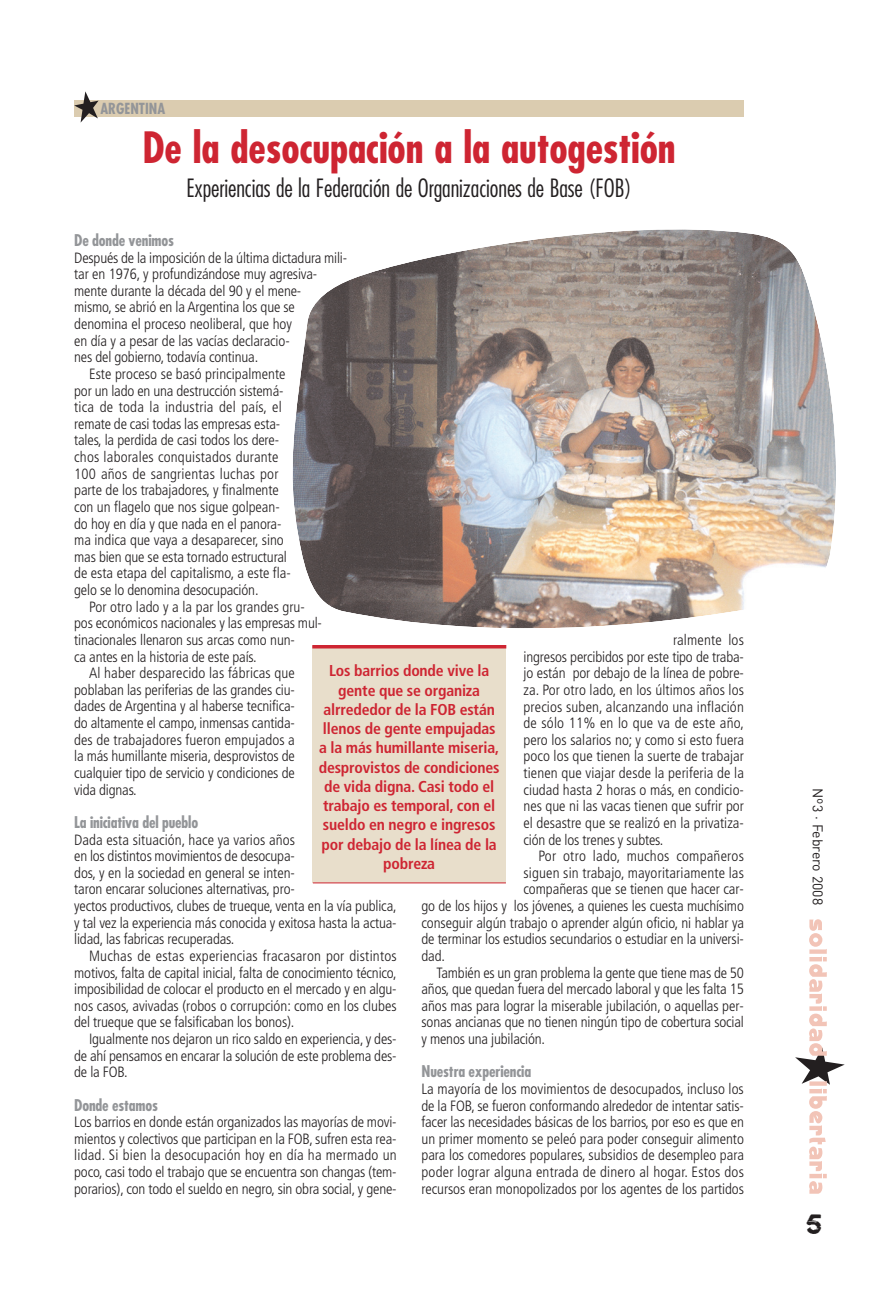
<style>
.page{position:relative;width:893px;height:1290px;background:#fff}
.page>*{position:absolute;margin:0;border:0;box-sizing:border-box;transform-origin:0 0}
.t1{font:700 condensed 42px "Futura";letter-spacing:-.005em;color:#ce2532}
.t2{font:300 condensed 24.5px "Futura";letter-spacing:-.005em;color:#231f20}
.t3{font:24.5px "Graffiare";color:#231f20}
.t4{font:700 condensed 15.75px/19.2px "Frutiger";letter-spacing:-.01em;color:#ce2532;text-align:center}
.t5{font:700 condensed 15.75px "Futura";letter-spacing:-.01em;color:#939598}
.t6{font:300 condensed 14.88px/16.6px "Frutiger";letter-spacing:-.01em;color:#231f20;text-align:justify}
.t7{font:300 condensed 14.88px "Frutiger";letter-spacing:.015em;color:#231f20}
.t8{font:300 condensed 14.88px "Frutiger";letter-spacing:.01em;color:#231f20}
.t9{font:700 condensed 14.88px "Futura";color:#939598}
.t10{font:14px "DIN";color:#231f20}
</style>
<div class="page">
<svg style="left:795px;top:919px;width:50px;height:275px"></svg>
<div style="left:74px;top:100px;width:670px;height:16px;background:#dbccb0"></div>
<svg style="left:74px;top:91px;width:25px;height:32px"></svg>
<img style="left:292px;top:229px;width:544px;height:399px">
<div style="left:312px;top:647px;width:194px;height:236px;background:#e8decb"></div>
<hr style="left:312px;top:645px;width:194px;height:3px;background:#ce2532">
<hr style="left:313px;top:882px;width:193px;height:1px;background:#ce2532">
<p class="t9" style="left:100px;top:102px;width:66px">ARGENTINA</p>
<h1 class="t1" style="left:143px;top:130px;width:535px">De la desocupación a la autogestión</h1>
<h2 class="t2" style="left:186px;top:177px;width:447px">Experiencias de la Federación de Organizaciones de Base (FOB)</h2>
<p class="t5" style="left:74px;top:233px;width:101px">De donde venimos</p>
<p class="t6" style="left:74px;top:250px;width:275px">Después de la imposición de la última dictadura mili-</p>
<p class="t6" style="left:74px;top:267px;width:245px">tar en 1976, y profundizándose muy agresiva-</p>
<p class="t6" style="left:74px;top:283px;width:229px">mente durante la década del 90 y el mene-</p>
<p class="t6" style="left:74px;top:300px;width:222px">mismo, se abrió en la Argentina los que se</p>
<p class="t6" style="left:74px;top:317px;width:219px">denomina el proceso neoliberal, que hoy</p>
<p class="t6" style="left:74px;top:333px;width:217px">en día y a pesar de las vacías declaracio-</p>
<p class="t6" style="left:74px;top:350px;width:186px">nes del gobierno, todavía continua.</p>
<p class="t6" style="left:89px;top:367px;width:198px">Este proceso se basó principalmente</p>
<p class="t6" style="left:74px;top:383px;width:211px">por un lado en una destrucción sistemá-</p>
<p class="t7" style="left:74px;top:401px;width:209px">tica de toda la industria del país, el</p>
<p class="t6" style="left:74px;top:416px;width:208px">remate de casi todas las empresas esta-</p>
<p class="t6" style="left:74px;top:433px;width:206px">tales, la perdida de casi todos los dere-</p>
<p class="t7" style="left:74px;top:451px;width:206px">chos laborales conquistados durante</p>
<p class="t7" style="left:74px;top:467px;width:206px">100 años de sangrientas luchas por</p>
<p class="t6" style="left:74px;top:483px;width:206px">parte de los trabajadores, y finalmente</p>
<p class="t6" style="left:74px;top:500px;width:207px">con un flagelo que nos sigue golpean-</p>
<p class="t6" style="left:74px;top:516px;width:209px">do hoy en día y que nada en el panora-</p>
<p class="t6" style="left:74px;top:533px;width:211px">ma indica que vaya a desaparecer, sino</p>
<p class="t6" style="left:74px;top:549px;width:214px">mas bien que se esta tornado estructural</p>
<p class="t6" style="left:74px;top:566px;width:218px">de esta etapa del capitalismo, a este fla-</p>
<p class="t6" style="left:74px;top:583px;width:186px">gelo se lo denomina desocupación.</p>
<p class="t6" style="left:89px;top:599px;width:217px">Por otro lado y a la par los grandes gru-</p>
<p class="t6" style="left:74px;top:616px;width:249px">pos económicos nacionales y las empresas mul-</p>
<p class="t6" style="left:74px;top:633px;width:222px">tinacionales llenaron sus arcas como nun-</p>
<p class="t6" style="left:74px;top:649px;width:184px">ca antes en la historia de este país.</p>
<p class="t8" style="left:89px;top:667px;width:207px">Al haber desparecido las fábricas que</p>
<p class="t6" style="left:74px;top:682px;width:222px">poblaban las periferias de las grandes ciu-</p>
<p class="t6" style="left:74px;top:699px;width:222px">dades de Argentina y al haberse tecnifica-</p>
<p class="t6" style="left:74px;top:716px;width:222px">do altamente el campo, inmensas cantida-</p>
<p class="t6" style="left:74px;top:732px;width:222px">des de trabajadores fueron empujados a</p>
<p class="t6" style="left:74px;top:749px;width:222px">la más humillante miseria, desprovistos de</p>
<p class="t6" style="left:74px;top:766px;width:222px">cualquier tipo de servicio y condiciones de</p>
<p class="t6" style="left:74px;top:782px;width:64px">vida dignas.</p>
<p class="t5" style="left:74px;top:815px;width:126px">La iniciativa del pueblo</p>
<p class="t6" style="left:74px;top:832px;width:324px;text-align:left">Dada esta situación, hace ya varios años<br>en los distintos movimientos de desocupa-<br>dos, y en la sociedad en general se inten-<br>taron encarar soluciones alternativas, pro-<br>yectos productivos, clubes de trueque, venta en la vía publica, y tal vez la experiencia más conocida y exitosa hasta la actua&shy;lidad, las fabricas recuperadas.</p>
<p class="t6" style="left:74px;top:948px;width:324px;text-indent:15px">Muchas de estas experiencias fracasaron por distintos motivos, falta de capital inicial, falta de conocimiento técnico, imposibilidad de colocar el producto en el mercado y en algu&shy;nos casos, avivadas (robos o corrupción: como en los clubes del trueque que se falsificaban los bonos).</p>
<p class="t6" style="left:74px;top:1032px;width:324px;text-indent:15px">Igualmente nos dejaron un rico saldo en experiencia, y des&shy;de ahí pensamos en encarar la solución de este problema des&shy;de la FOB.</p>
<p class="t5" style="left:74px;top:1098px;width:85px">Donde estamos</p>
<p class="t6" style="left:74px;top:1115px;width:324px">Los barrios en donde están organizados las mayorías de movi&shy;mientos y colectivos que participan en la FOB, sufren esta rea&shy;lidad. Si bien la desocupación hoy en día ha mermado un poco, casi todo el trabajo que se encuentra son changas (tem&shy;porarios), con todo el sueldo en negro, sin obra social, y gene-</p>
<p class="t6" style="left:523px;top:633px;width:222px;text-indent:150px">ralmente los ingresos percibidos por este tipo de traba&shy;jo están por debajo de la línea de pobre&shy;za. Por otro lado, en los últimos años los precios suben, alcanzando una inflación de sólo 11% en lo que va de este año, pero los salarios no; y como si esto fuera poco los que tienen la suerte de trabajar tienen que viajar desde la periferia de la ciudad hasta 2 horas o más, en condicio&shy;nes que ni las vacas tienen que sufrir por el desastre que se realizó en la privatiza&shy;ción de los trenes y subtes.</p>
<p class="t7" style="left:538px;top:850px;width:207px">Por otro lado, muchos compañeros</p>
<p class="t8" style="left:523px;top:866px;width:222px">siguen sin trabajo, mayoritariamente las</p>
<p class="t6" style="left:523px;top:882px;width:222px">compañeras que se tienen que hacer car-</p>
<p class="t6" style="left:421px;top:899px;width:324px">go de los hijos y los jóvenes, a quienes les cuesta muchísimo</p>
<p class="t6" style="left:421px;top:915px;width:324px">conseguir algún trabajo o aprender algún oficio, ni hablar ya</p>
<p class="t6" style="left:421px;top:932px;width:324px">de terminar los estudios secundarios o estudiar en la universi-</p>
<p class="t6" style="left:421px;top:948px;width:25px">dad.</p>
<p class="t6" style="left:436px;top:965px;width:309px">También es un gran problema la gente que tiene mas de 50</p>
<p class="t6" style="left:421px;top:982px;width:324px">años, que quedan fuera del mercado laboral y que les falta 15</p>
<p class="t6" style="left:421px;top:998px;width:324px">años mas para lograr la miserable jubilación, o aquellas per-</p>
<p class="t6" style="left:421px;top:1015px;width:324px">sonas ancianas que no tienen ningún tipo de cobertura social</p>
<p class="t6" style="left:421px;top:1032px;width:125px">y menos una jubilación.</p>
<p class="t5" style="left:421px;top:1064px;width:111px">Nuestra experiencia</p>
<p class="t6" style="left:421px;top:1081px;width:324px">La mayoría de los movimientos de desocupados, incluso los de la FOB, se fueron conformando alrededor de intentar satis&shy;facer las necesidades básicas de los barrios, por eso es que en un primer momento se peleó para poder conseguir alimento para los comedores populares, subsidios de desempleo para poder lograr alguna entrada de dinero al hogar. Estos dos recursos eran monopolizados por los agentes de los partidos</p>
<p class="t4" style="left:319px;top:662px;width:182px">Los barrios donde vive la gente que se organiza alrrededor de la FOB están llenos de gente empujadas a la más humillante miseria, desprovistos de condiciones de vida digna. Casi todo el trabajo es temporal, con el sueldo en negro e ingresos por debajo de la línea de la pobreza</p>
<p class="t10" style="left:823px;top:788px;width:118px;rotate:90deg">Nº3 · Febrero 2008</p>
<h2 class="t3" style="left:806px;top:1210px;width:18px">5</h2>
</div>
